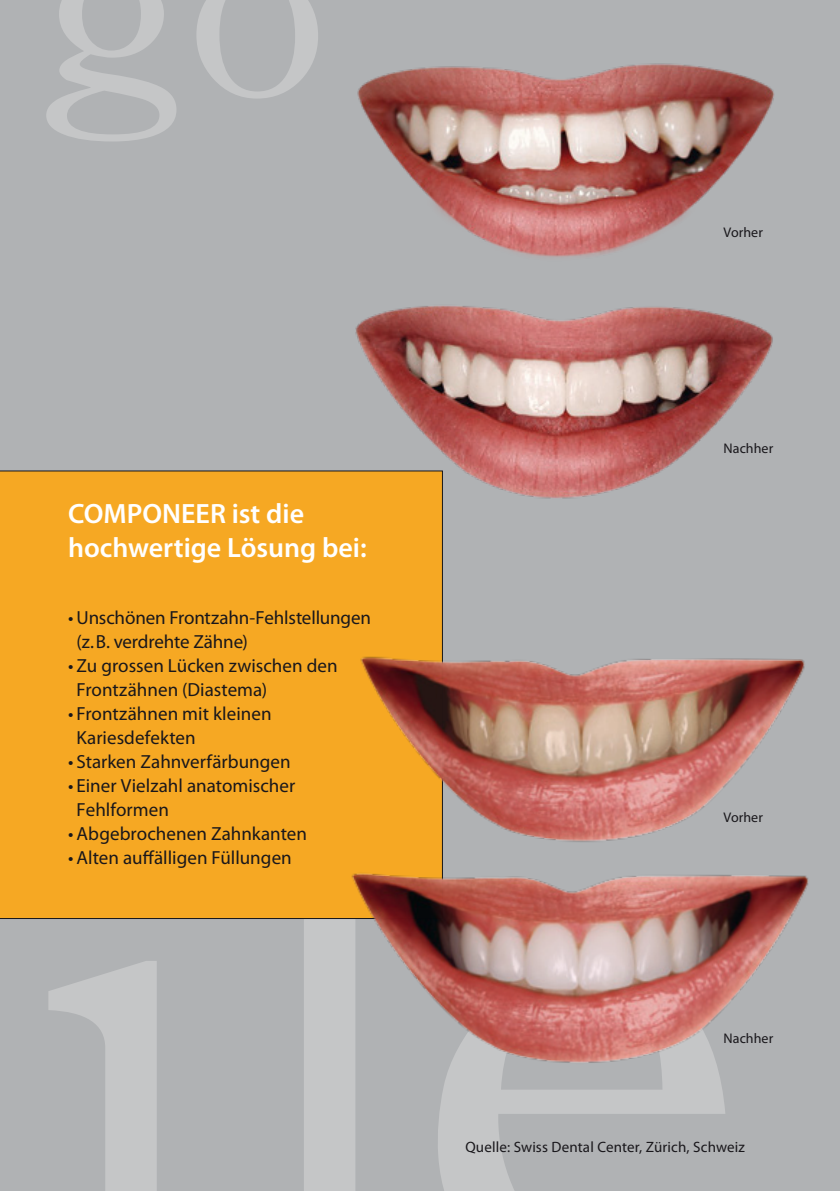
<style>
.page{position:relative;width:840px;height:1191px;background:#fff}
.page>*{position:absolute;margin:0;border:0;box-sizing:border-box;transform-origin:0 0}
.t1{font:600 28px/34px "Myriad Pro";color:#fff}
.t2{font:19px/24px "Myriad Pro";color:#19171b}
.t3{font:15px "Myriad Pro";letter-spacing:.01em;color:#19171b}
.t4{font:14px "Myriad Pro";letter-spacing:.005em;color:#19171b}
</style>
<div class="page">
<div style="left:0;top:0;width:839px;height:1191px;background:#b0b2b4"></div>
<svg style="left:0;top:850px;width:725px;height:341px"></svg>
<div style="left:0;top:471px;width:442px;height:447px;background:#f6a823"></div>
<img style="left:357px;top:63px;width:417px;height:186px">
<img style="left:342px;top:249px;width:431px;height:285px">
<svg style="left:46px;top:0;width:272px;height:141px"></svg>
<img style="left:346px;top:635px;width:459px;height:215px">
<img style="left:340px;top:856px;width:468px;height:210px">
<h1 class="t1" style="left:68px;top:496px;width:300px;text-indent:163px">ist die hochwertige Lösung bei:</h1>
<h1 class="t1" style="left:68px;top:496px;width:35px">COMPONEER</h1>
<p class="t2" style="left:77px;top:605px;width:296px;text-indent:-9px">• Unschönen Frontzahn-Fehlstellungen (z.B. verdrehte Zähne)</p>
<p class="t2" style="left:77px;top:653px;width:262px;text-indent:-9px">• Zu grossen Lücken zwischen den<br>Frontzähnen (Diastema)</p>
<p class="t2" style="left:77px;top:701px;width:196px;text-indent:-9px">• Frontzähnen mit kleinen<br>Kariesdefekten</p>
<p class="t2" style="left:68px;top:749px;width:224px">• Starken Zahnverfärbungen</p>
<p class="t2" style="left:77px;top:773px;width:220px;text-indent:-9px">• Einer Vielzahl anatomischer<br>Fehlformen</p>
<p class="t2" style="left:68px;top:821px;width:240px">• Abgebrochenen Zahnkanten</p>
<p class="t2" style="left:68px;top:845px;width:225px">• Alten auffälligen Füllungen</p>
<p class="t4" style="left:723px;top:224px;width:41px">Vorher</p>
<p class="t4" style="left:723px;top:439px;width:51px">Nachher</p>
<p class="t4" style="left:723px;top:808px;width:41px">Vorher</p>
<p class="t4" style="left:723px;top:1029px;width:51px">Nachher</p>
<p class="t3" style="left:465px;top:1138px;width:281px">Quelle: Swiss Dental Center, Zürich, Schweiz</p>
</div>
